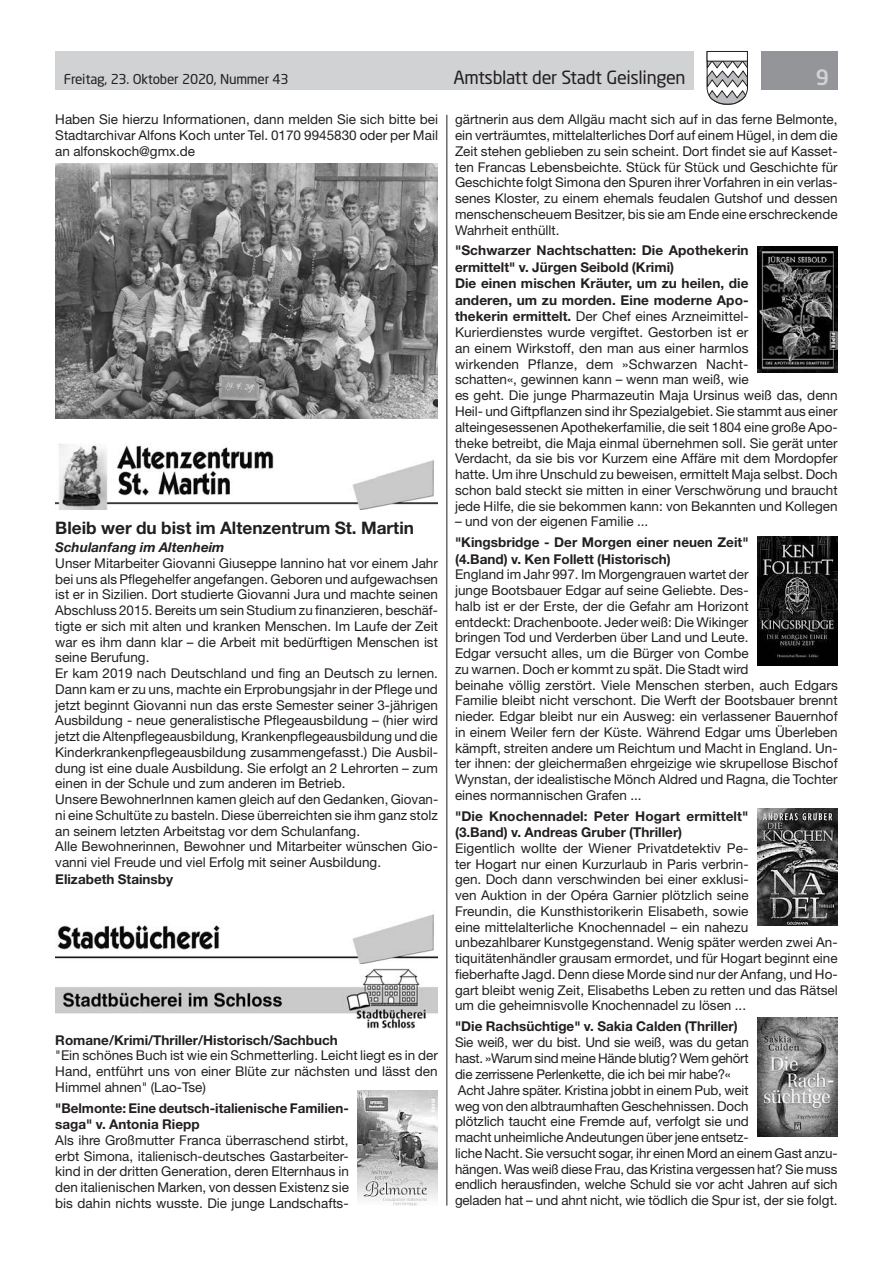
<style>
.page{position:relative;width:893px;height:1263px;background:#fff}
.page>*{position:absolute;margin:0;border:0;box-sizing:border-box;transform-origin:0 0}
.t1{font:500 21px "Neo Sans Std";color:#d1d2d4}
.t2{font:18px "Neo Sans Std";letter-spacing:-.02em;color:#231f20}
.t3{font:700 17.25px "Helvetica Neue LT Std";color:#231f20}
.t4{font:13.5px/15.8px "Helvetica Neue LT Std";color:#231f20}
.t5{font:700 13.5px/16.5px "Helvetica Neue LT Std";color:#231f20}
.t6{font:13.5px "Neo Sans Std";letter-spacing:-.015em;color:#231f20}
.t7{font:italic 700 13.5px "Helvetica Neue LT Std";color:#231f20}
.s1{font-weight:700}
</style>
<div class="page">
<div style="left:55px;top:51px;width:639px;height:38px;background:#d1d2d4"></div>
<div style="left:761px;top:51px;width:77px;height:38px;background:#939598"></div>
<svg style="left:706px;top:51px;width:42px;height:54px"></svg>
<div style="left:707px;top:51px;width:40px;height:10px;background:#fff"></div>
<div style="left:707px;top:51px;width:41px;height:10px;border:1px solid #231f20"></div>
<hr style="left:446px;top:115px;width:1px;height:1090px;background:#231f20">
<img style="left:55px;top:163px;width:383px;height:255px">
<img style="left:55px;top:444px;width:383px;height:65px">
<img style="left:55px;top:914px;width:383px;height:49px">
<img style="left:55px;top:968px;width:383px;height:61px">
<img style="left:357px;top:1090px;width:81px;height:115px">
<img style="left:757px;top:247px;width:81px;height:125px">
<img style="left:757px;top:537px;width:81px;height:128px">
<img style="left:757px;top:809px;width:81px;height:117px">
<img style="left:757px;top:1017px;width:81px;height:119px">
<p class="t6" style="left:64px;top:71px;width:226px">Freitag, 23. Oktober 2020, Nummer 43</p>
<h2 class="t2" style="left:453px;top:66px;width:234px">Amtsblatt der Stadt Geislingen</h2>
<h1 class="t1" style="left:816px;top:64px;width:15px">9</h1>
<p class="t4" style="left:55px;top:112px;width:384px;text-align:justify">Haben Sie hierzu Informationen, dann melden Sie sich bitte bei Stadtarchivar Alfons Koch unter Tel. 0170 9945830 oder per Mail an alfonskoch@gmx.de</p>
<p class="t4" style="left:455px;top:112px;width:384px;text-align:justify">gärtnerin aus dem Allgäu macht sich auf in das ferne Belmonte, ein verträumtes, mittelalterliches Dorf auf einem Hügel, in dem die Zeit stehen geblieben zu sein scheint. Dort findet sie auf Kasset&shy;ten Francas Lebensbeichte. Stück für Stück und Geschichte für Geschichte folgt Simona den Spuren ihrer Vorfahren in ein verlas&shy;senes Kloster, zu einem ehemals feudalen Gutshof und dessen menschenscheuem Besitzer, bis sie am Ende eine erschreckende Wahrheit enthüllt.</p>
<p class="t4" style="left:455px;top:243px;width:384px"><span class="s1">"Schwarzer Nachtschatten: Die Apothekerin<br>ermittelt" v. Jürgen Seibold (Krimi)<br>Die einen mischen Kräuter, um zu heilen, die<br>anderen, um zu morden. Eine moderne Apo-<br>thekerin ermittelt.</span> Der Chef eines Arzneimittel-Kurierdienstes wurde vergiftet. Gestorben ist er<br>an einem Wirkstoff, den man aus einer harmlos<br>wirkenden Pflanze, dem »Schwarzen Nacht-<br>schatten«, gewinnen kann – wenn man weiß, wie<br>es geht. Die junge Pharmazeutin Maja Ursinus weiß das, denn Heil- und Giftpflanzen sind ihr Spezialgebiet. Sie stammt aus einer alteingesessenen Apothekerfamilie, die seit 1804 eine große Apo&shy;theke betreibt, die Maja einmal übernehmen soll. Sie gerät unter Verdacht, da sie bis vor Kurzem eine Affäre mit dem Mordopfer hatte. Um ihre Unschuld zu beweisen, ermittelt Maja selbst. Doch schon bald steckt sie mitten in einer Verschwörung und braucht jede Hilfe, die sie bekommen kann: von Bekannten und Kollegen</p>
<p class="t4" style="left:455px;top:513px;width:195px">– und von der eigenen Familie ...</p>
<p class="t5" style="left:455px;top:534px;width:295px">"Kingsbridge - Der Morgen einer neuen Zeit" (4.Band) v. Ken Follett (Historisch)</p>
<p class="t4" style="left:455px;top:566px;width:384px">England im Jahr 997. Im Morgengrauen wartet der<br>junge Bootsbauer Edgar auf seine Geliebte. Des-<br>halb ist er der Erste, der die Gefahr am Horizont<br>entdeckt: Drachenboote. Jeder weiß: Die Wikinger<br>bringen Tod und Verderben über Land und Leute.<br>Edgar versucht alles, um die Bürger von Combe<br>zu warnen. Doch er kommt zu spät. Die Stadt wird<br>beinahe völlig zerstört. Viele Menschen sterben, auch Edgars Familie bleibt nicht verschont. Die Werft der Bootsbauer brennt nieder. Edgar bleibt nur ein Ausweg: ein verlassener Bauernhof in einem Weiler fern der Küste. Während Edgar ums Überleben kämpft, streiten andere um Reichtum und Macht in England. Un&shy;ter ihnen: der gleichermaßen ehrgeizige wie skrupellose Bischof Wynstan, der idealistische Mönch Aldred und Ragna, die Tochter eines normannischen Grafen ...</p>
<p class="t5" style="left:455px;top:807px;width:295px">"Die Knochennadel: Peter Hogart ermittelt" (3.Band) v. Andreas Gruber (Thriller)</p>
<p class="t4" style="left:455px;top:840px;width:384px">Eigentlich wollte der Wiener Privatdetektiv Pe-<br>ter Hogart nur einen Kurzurlaub in Paris verbrin-<br>gen. Doch dann verschwinden bei einer exklusi-<br>ven Auktion in der Opéra Garnier plötzlich seine<br>Freundin, die Kunsthistorikerin Elisabeth, sowie<br>eine mittelalterliche Knochennadel – ein nahezu<br>unbezahlbarer Kunstgegenstand. Wenig später werden zwei An&shy;tiquitätenhändler grausam ermordet, und für Hogart beginnt eine fieberhafte Jagd. Denn diese Morde sind nur der Anfang, und Ho&shy;gart bleibt wenig Zeit, Elisabeths Leben zu retten und das Rätsel um die geheimnisvolle Knochennadel zu lösen ...</p>
<p class="t5" style="left:455px;top:1018px;width:284px">"Die Rachsüchtige" v. Sakia Calden (Thriller)</p>
<p class="t4" style="left:455px;top:1034px;width:384px">Sie weiß, wer du bist. Und sie weiß, was du getan<br>hast. »Warum sind meine Hände blutig? Wem gehört<br>die zerrissene Perlenkette, die ich bei mir habe?«<br>Acht Jahre später. Kristina jobbt in einem Pub, weit<br>weg von den albtraumhaften Geschehnissen. Doch<br>plötzlich taucht eine Fremde auf, verfolgt sie und<br>macht unheimliche Andeutungen über jene entsetz-<br>liche Nacht. Sie versucht sogar, ihr einen Mord an einem Gast anzu&shy;hängen. Was weiß diese Frau, das Kristina vergessen hat? Sie muss endlich herausfinden, welche Schuld sie vor acht Jahren auf sich geladen hat – und ahnt nicht, wie tödlich die Spur ist, der sie folgt.</p>
<p class="t3" style="left:55px;top:517px;width:360px">Bleib wer du bist im Altenzentrum St. Martin</p>
<p class="t7" style="left:55px;top:539px;width:171px">Schulanfang im Altenheim</p>
<p class="t4" style="left:55px;top:555px;width:384px">Unser Mitarbeiter Giovanni Giuseppe Iannino hat vor einem Jahr bei uns als Pflegehelfer angefangen. Geboren und aufgewachsen ist er in Sizilien. Dort studierte Giovanni Jura und machte seinen Abschluss 2015. Bereits um sein Studium zu finanzieren, beschäf&shy;tigte er sich mit alten und kranken Menschen. Im Laufe der Zeit war es ihm dann klar – die Arbeit mit bedürftigen Menschen ist seine Berufung.<br>Er kam 2019 nach Deutschland und fing an Deutsch zu lernen.<br>Dann kam er zu uns, machte ein Erprobungsjahr in der Pflege und jetzt beginnt Giovanni nun das erste Semester seiner 3-jährigen Ausbildung - neue generalistische Pflegeausbildung – (hier wird jetzt die Altenpflegeausbildung, Krankenpflegeausbildung und die Kinderkrankenpflegeausbildung zusammengefasst.) Die Ausbil&shy;dung ist eine duale Ausbildung. Sie erfolgt an 2 Lehrorten – zum einen in der Schule und zum anderen im Betrieb.<br>Unsere BewohnerInnen kamen gleich auf den Gedanken, Giovan&shy;ni eine Schultüte zu basteln. Diese überreichten sie ihm ganz stolz an seinem letzten Arbeitstag vor dem Schulanfang.<br>Alle Bewohnerinnen, Bewohner und Mitarbeiter wünschen Gio&shy;vanni viel Freude und viel Erfolg mit seiner Ausbildung.</p>
<p class="t5" style="left:55px;top:870px;width:119px">Elizabeth Stainsby</p>
<p class="t5" style="left:55px;top:1031px;width:284px">Romane/Krimi/Thriller/Historisch/Sachbuch</p>
<p class="t4" style="left:55px;top:1047px;width:384px;text-align:justify">"Ein schönes Buch ist wie ein Schmetterling. Leicht liegt es in der Hand, entführt uns von einer Blüte zur nächsten und lässt den Himmel ahnen" (Lao-Tse)</p>
<p class="t5" style="left:55px;top:1099px;width:295px">"Belmonte: Eine deutsch-italienische Familien&shy;saga" v. Antonia Riepp</p>
<p class="t4" style="left:55px;top:1132px;width:295px;text-align:justify">Als ihre Großmutter Franca überraschend stirbt, erbt Simona, italienisch-deutsches Gastarbeiter&shy;kind in der dritten Generation, deren Elternhaus in den italienischen Marken, von dessen Existenz sie bis dahin nichts wusste. Die junge Landschafts-</p>
</div>
